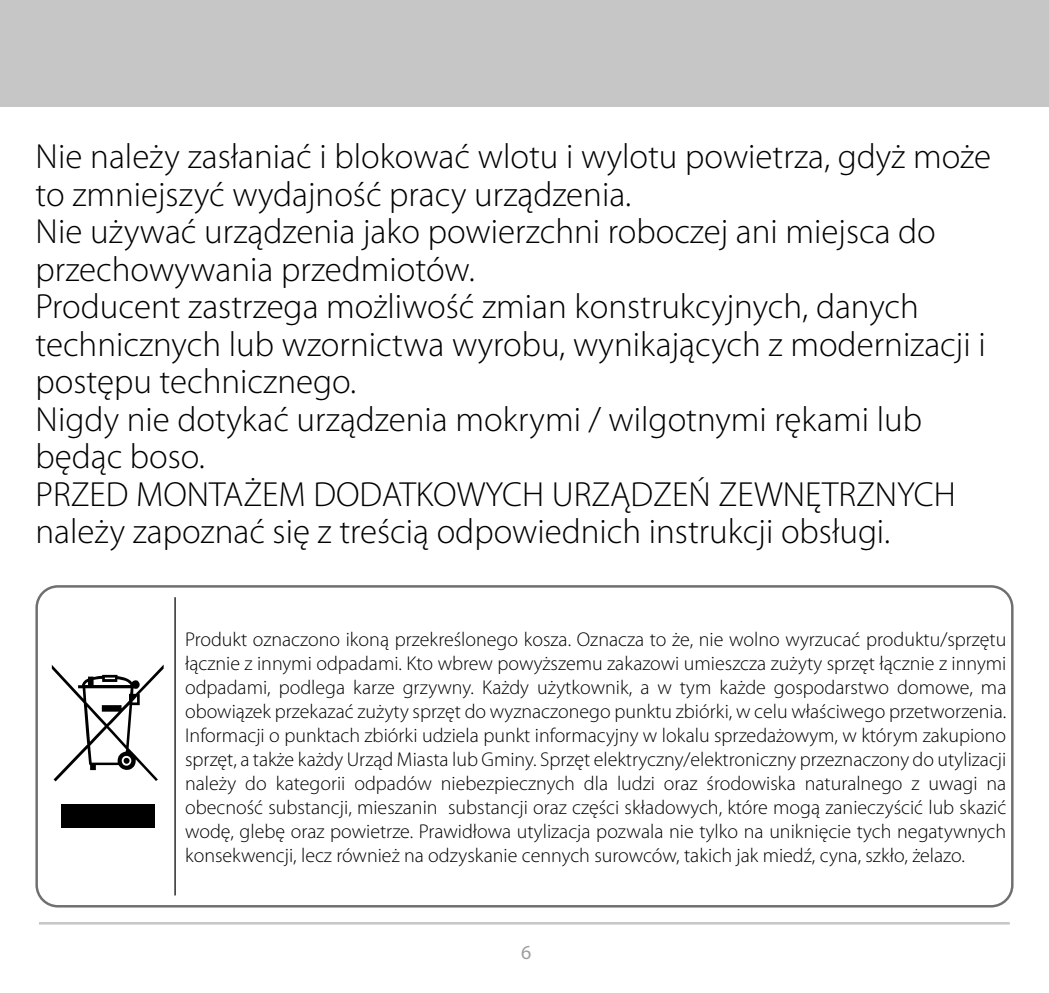
<style>
.page{position:relative;width:1049px;height:993px;background:#fff}
.page>*{position:absolute;margin:0;border:0;box-sizing:border-box;transform-origin:0 0}
.t1{font:300 35px/37.5px "Myriad Pro";color:#000}
.t2{font:300 20px/24px "Myriad Pro";color:#000;text-align:justify}
.t3{font:20px "Myriad Pro";color:#9d9d9c}
</style>
<div class="page">
<div style="left:0;top:0;width:1049px;height:106px;background:#c6c6c6"></div>
<hr style="left:39px;top:921px;width:971px;height:3px;background:#c6c6c6">
<hr style="left:174px;top:597px;width:2px;height:298px;background:#000">
<svg style="left:52px;top:664px;width:112px;height:117px"></svg>
<div style="left:61px;top:804px;width:93px;height:23px;background:#000"></div>
<div style="left:35px;top:585px;width:978px;height:322px;border:2px solid #706f6f;border-radius:21px"></div>
<p class="t1" style="left:35px;top:138px;width:957px">Nie należy zasłaniać i blokować wlotu i wylotu powietrza, gdyż może to zmniejszyć wydajność pracy urządzenia.<br>Nie używać urządzenia jako powierzchni roboczej ani miejsca do przechowywania przedmiotów.<br>Producent zastrzega możliwość zmian konstrukcyjnych, danych technicznych lub wzornictwa wyrobu, wynikających z modernizacji i postępu technicznego.<br>Nigdy nie dotykać urządzenia mokrymi / wilgotnymi rękami lub będąc boso.<br>PRZED MONTAŻEM DODATKOWYCH URZĄDZEŃ ZEWNĘTRZNYCH należy zapoznać się z treścią odpowiednich instrukcji obsługi.</p>
<p class="t2" style="left:185px;top:627px;width:823px">Produkt oznaczono ikoną przekreślonego kosza. Oznacza to że, nie wolno wyrzucać produktu/sprzętu łącznie z innymi odpadami. Kto wbrew powyższemu zakazowi umieszcza zużyty sprzęt łącznie z innymi odpadami, podlega karze grzywny. Każdy użytkownik, a w tym każde gospodarstwo domowe, ma obowiązek przekazać zużyty sprzęt do wyznaczonego punktu zbiórki, w celu właściwego przetworzenia.<br>Informacji o punktach zbiórki udziela punkt informacyjny w lokalu sprzedażowym, w którym zakupiono sprzęt, a także każdy Urząd Miasta lub Gminy. Sprzęt elektryczny/elektroniczny przeznaczony do utylizacji należy do kategorii odpadów niebezpiecznych dla ludzi oraz środowiska naturalnego z uwagi na obecność substancji, mieszanin substancji oraz części składowych, które mogą zanieczyścić lub skazić wodę, glebę oraz powietrze. Prawidłowa utylizacja pozwala nie tylko na uniknięcie tych negatywnych konsekwencji, lecz również na odzyskanie cennych surowców, takich jak miedź, cyna, szkło, żelazo.</p>
<p class="t3" style="left:521px;top:939px;width:12px">6</p>
</div>
